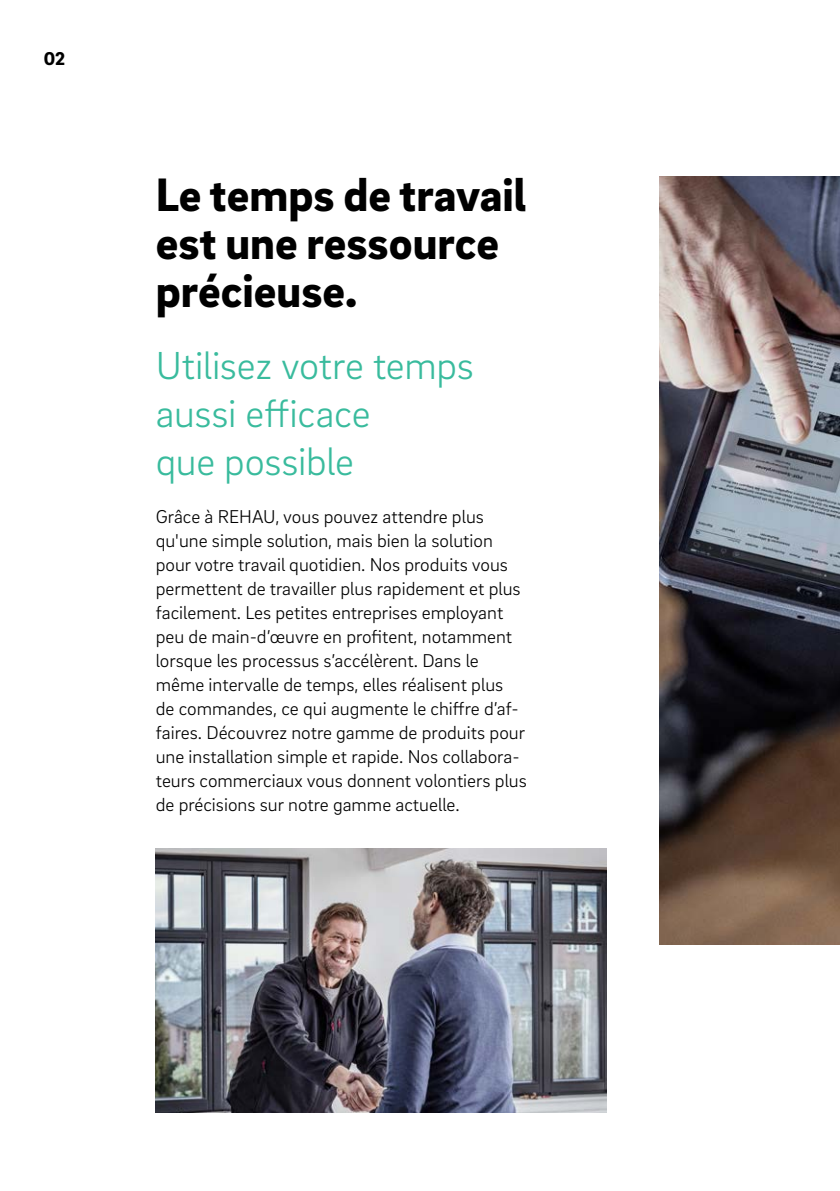
<style>
.page{position:relative;width:840px;height:1191px;background:#fff}
.page>*{position:absolute;margin:0;border:0;box-sizing:border-box;transform-origin:0 0}
._02__Headline_-_24pt{font:900 48px/48px "Brix Sans";color:#000}
._11__Highlighter_-_2{font:300 40px/48px "Brix Sans";letter-spacing:-.005em;color:#39bb9d}
._16__Body_text_-_9_5{font:300 19px/24px "Brix Sans";color:#000}
.MP__Page_numbers_-_9{font:900 19px "Brix Sans";color:#000}
</style>
<div class="page">
<img style="left:156px;top:848px;width:450px;height:264px">
<img style="left:659px;top:176px;width:180px;height:769px">
<p class="MP__Page_numbers_-_9" style="left:44px;top:46px;width:23px">02</p>
<p class="_02__Headline_-_24pt" style="left:156px;top:168px;width:372px">Le temps de travail est une ressource précieuse.</p>
<p class="_11__Highlighter_-_2" style="left:156px;top:340px;width:319px">Utilisez votre temps</p>
<p class="_11__Highlighter_-_2" style="left:156px;top:388px;width:216px">aussi efficace que possible</p>
<p class="_16__Body_text_-_9_5" style="left:156px;top:504px;width:372px">Grâce à REHAU, vous pouvez attendre plus qu'une simple solution, mais bien la solution pour votre travail quotidien. Nos produits vous permettent de travailler plus rapidement et plus facilement. Les petites entreprises employant peu de main-d’œuvre en profitent, notamment lorsque les processus s’accélèrent. Dans le même intervalle de temps, elles réalisent plus<br>de commandes, ce qui augmente le chiffre d’af&shy;faires. Découvrez notre gamme de produits pour une installation simple et rapide. Nos collabora&shy;teurs commerciaux vous donnent volontiers plus de précisions sur notre gamme actuelle.</p>
</div>
